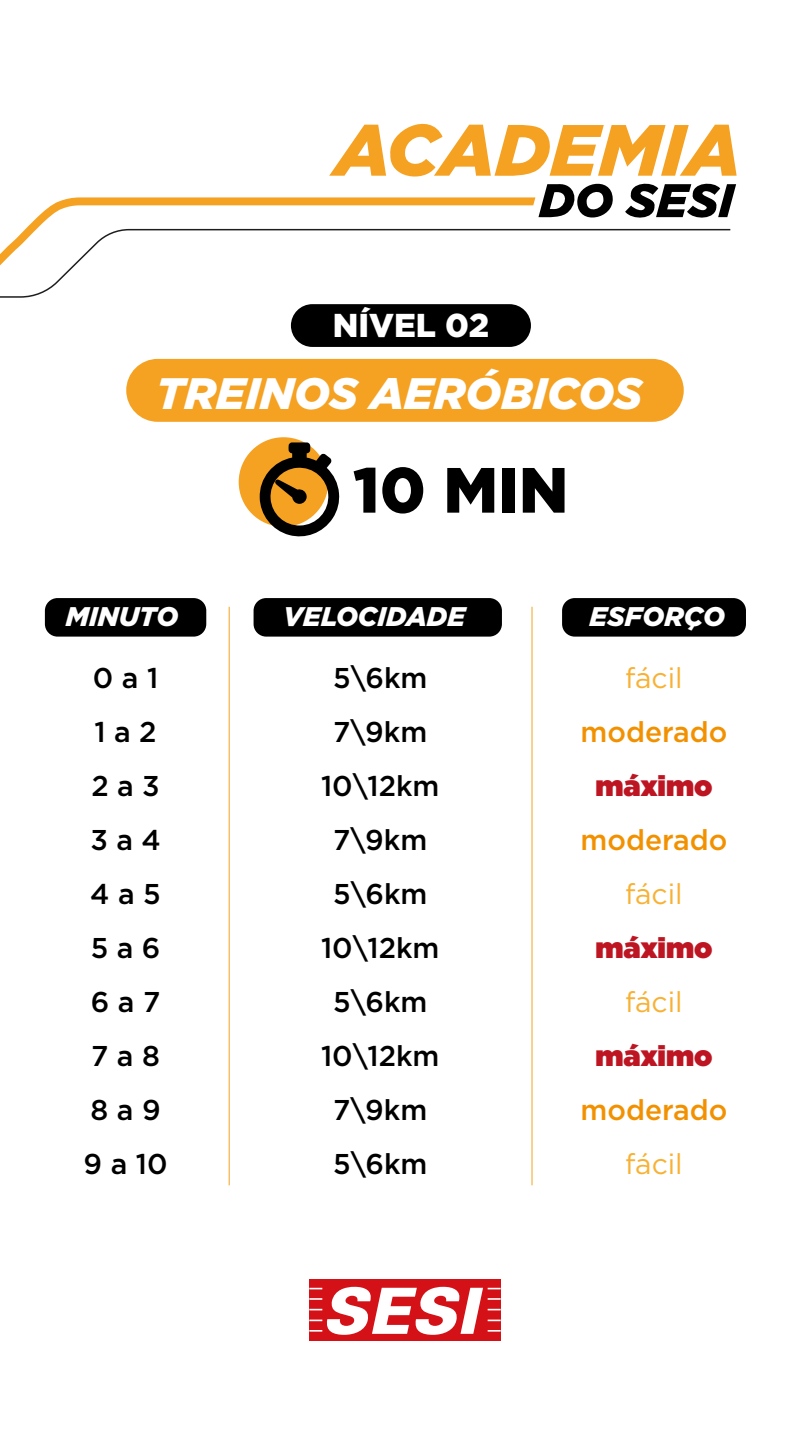
<style>
.page{position:relative;width:810px;height:1440px;background:#fff}
.page>*{position:absolute;margin:0;border:0;box-sizing:border-box;transform-origin:0 0}
.t1{font:900 63.82px "Gotham";color:#000}
.t2{font:italic 900 44.03px "Gotham";color:#fff}
.t3{font:900 33.08px "Gotham";color:#fff}
.t4{font:500 28.65px/54px "Gotham";color:#010000;text-align:center}
.t5{font:500 28.65px "Gotham";color:#f29100}
.t6{font:28.65px "Gotham";color:#f8b133}
.t7{font:900 28.65px "Gotham";color:#bd1622}
.t8{font:italic 900 26.92px "Gotham";color:#fff}
</style>
<div class="page">
<svg style="left:26px;top:197px;width:505px;height:130px"></svg>
<svg style="left:329px;top:123px;width:408px;height:103px"></svg>
<svg style="left:0;top:228px;width:731px;height:70px"></svg>
<div style="left:126px;top:359px;width:558px;height:63px;background:#f5a223;border-radius:31px"></div>
<div style="left:45px;top:598px;width:161px;height:39px;background:#000;border-radius:13px"></div>
<div style="left:254px;top:598px;width:248px;height:39px;background:#000;border-radius:13px"></div>
<div style="left:562px;top:598px;width:184px;height:39px;background:#000;border-radius:13px"></div>
<div style="left:239px;top:437px;width:89px;height:90px;background:#f5a223;border-radius:50%"></div>
<svg style="left:260px;top:442px;width:80px;height:95px"></svg>
<hr style="left:229px;top:607px;width:1px;height:578px;background:#f5a223">
<hr style="left:532px;top:607px;width:1px;height:578px;background:#f5a223">
<div style="left:309px;top:1279px;width:192px;height:62px;background:#d41117"></div>
<svg style="left:309px;top:1287px;width:192px;height:48px"></svg>
<div style="left:291px;top:304px;width:240px;height:43px;background:#000;border-radius:21px"></div>
<p class="t3" style="left:333px;top:303px;width:158px">NÍVEL 02</p>
<h2 class="t2" style="left:156px;top:363px;width:487px">TREINOS AERÓBICOS</h2>
<h1 class="t1" style="left:353px;top:446px;width:217px">10 MIN</h1>
<p class="t8" style="left:66px;top:598px;width:114px">MINUTO</p>
<p class="t8" style="left:283px;top:598px;width:184px">VELOCIDADE</p>
<p class="t8" style="left:589px;top:598px;width:137px">ESFORÇO</p>
<p class="t4" style="left:84px;top:651px;width:85px">0 a 1<br>1 a 2<br>2 a 3<br>3 a 4<br>4 a 5<br>5 a 6<br>6 a 7<br>7 a 8<br>8 a 9<br>9 a 10</p>
<p class="t4" style="left:321px;top:651px;width:120px">5\6km<br>7\9km<br>10\12km<br>7\9km<br>5\6km<br>10\12km<br>5\6km<br>10\12km<br>7\9km<br>5\6km</p>
<p class="t6" style="left:625px;top:660px;width:59px">fácil</p>
<p class="t5" style="left:581px;top:713px;width:148px">moderado</p>
<p class="t7" style="left:596px;top:766px;width:118px">máximo</p>
<p class="t5" style="left:581px;top:821px;width:148px">moderado</p>
<p class="t6" style="left:625px;top:876px;width:59px">fácil</p>
<p class="t7" style="left:596px;top:928px;width:118px">máximo</p>
<p class="t6" style="left:625px;top:984px;width:59px">fácil</p>
<p class="t7" style="left:596px;top:1036px;width:118px">máximo</p>
<p class="t5" style="left:581px;top:1091px;width:148px">moderado</p>
<p class="t6" style="left:625px;top:1146px;width:59px">fácil</p>
</div>
